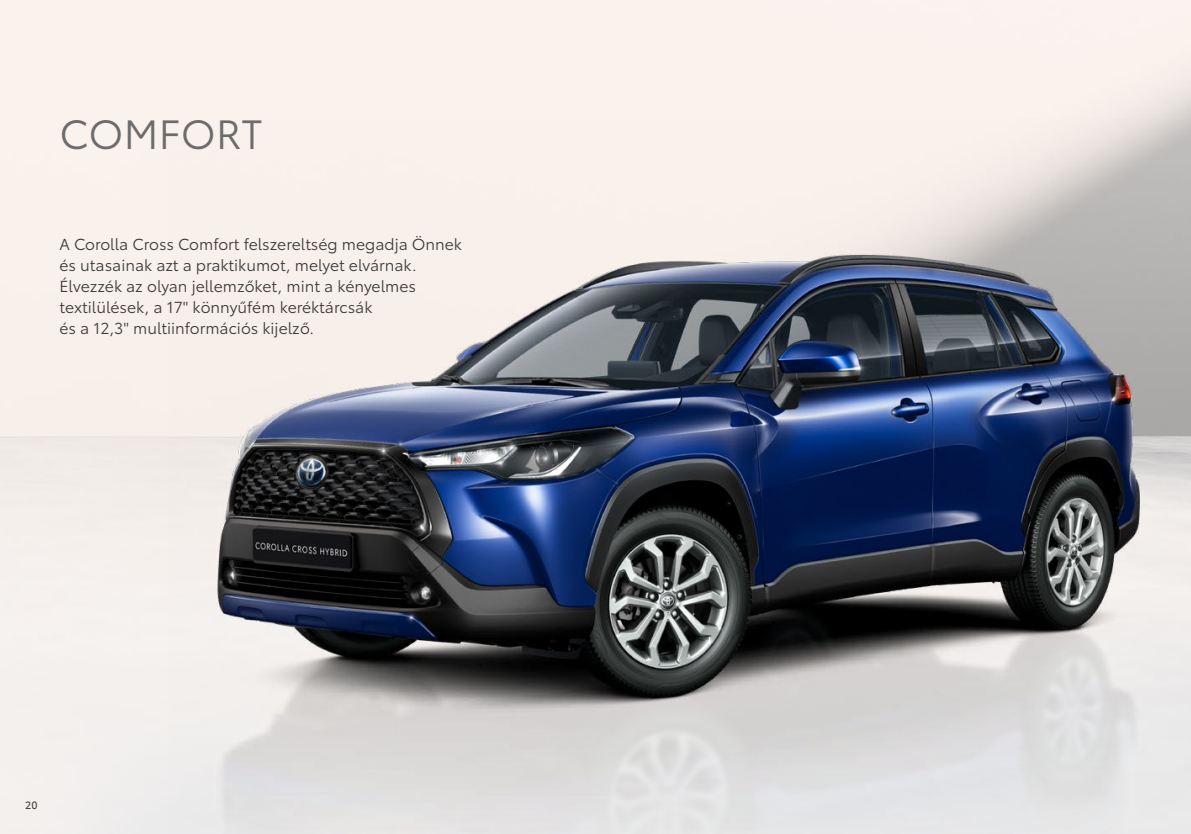
<style>
.page{position:relative;width:1191px;height:834px;background:#fff}
.page>*{position:absolute;margin:0;border:0;box-sizing:border-box;transform-origin:0 0}
.t1{font:40.25px "Toyota Type";letter-spacing:.01em;color:#6c6c6c}
.t2{font:15.75px/21px "Toyota Type";color:#3b3b3a}
.t3{font:10.5px "Toyota Type";color:#3b3b3a}
</style>
<div class="page">
<img style="left:169px;top:119px;width:1022px;height:714px">
<h1 class="t1" style="left:60px;top:105px;width:204px">COMFORT</h1>
<p class="t2" style="left:60px;top:233px;width:404px">A Corolla Cross Comfort felszereltség megadja Önnek és utasainak azt a praktikumot, melyet elvárnak.<br>Élvezzék az olyan jellemzőket, mint a kényelmes textilülések, a 17" könnyűfém keréktárcsák<br>és a 12,3" multiinformációs kijelző.</p>
<p class="t3" style="left:25px;top:797px;width:14px">20</p>
</div>
